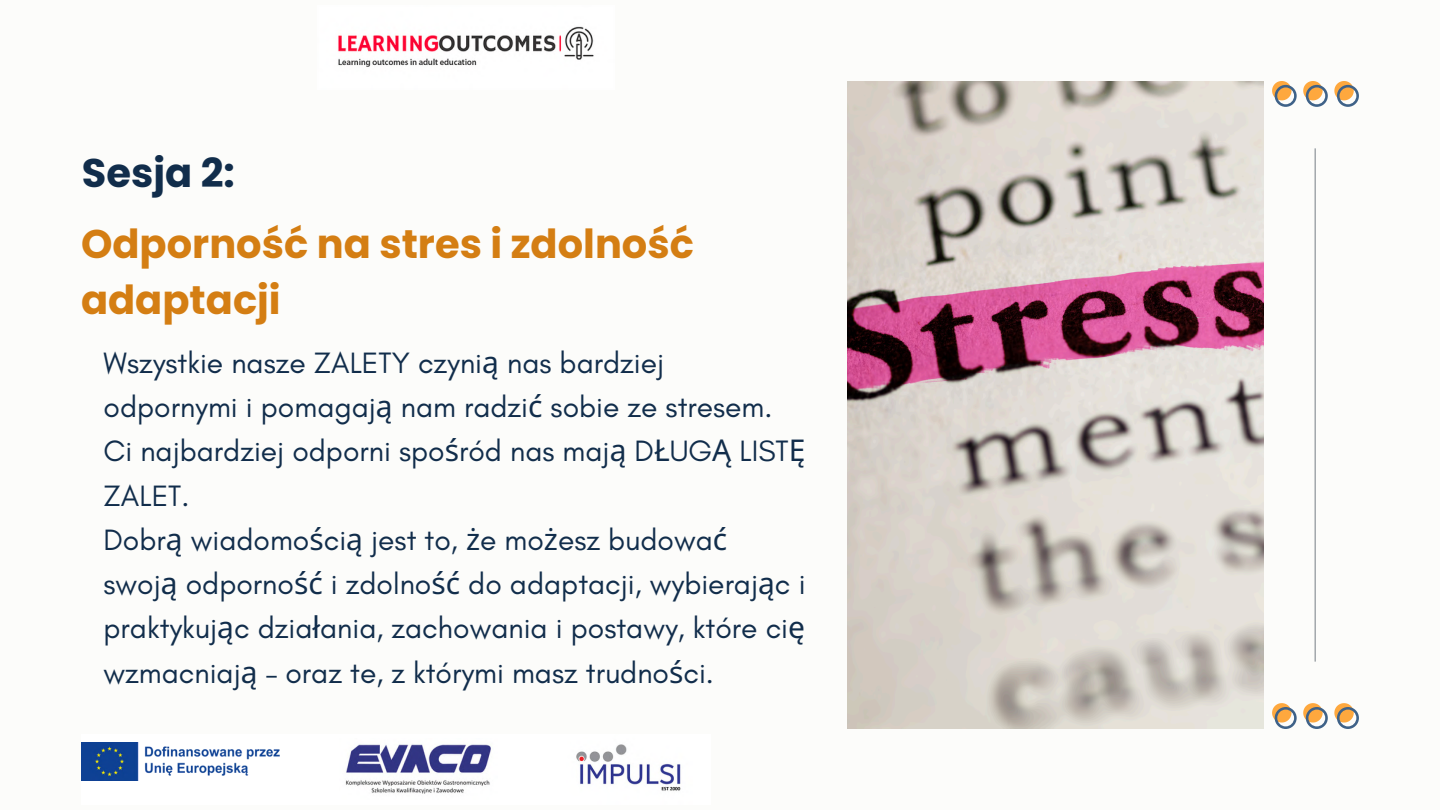
<style>
.page{position:relative;width:1440px;height:810px;background:#fcfcfa}
.page>*{position:absolute;margin:0;border:0;box-sizing:border-box;transform-origin:0 0}
.t1{font:700 40px/55.5px "Poppins";color:#d47e13}
.t2{font:700 40px "Poppins";color:#112d4b}
.t3{font:30px/44.2px "Glacial Indifference";color:#112d4b}
.s1{font-family:"Noto Sans"}
</style>
<div class="page">
<img style="left:848px;top:81px;width:415px;height:648px">
<svg style="left:1272px;top:703px;width:25px;height:26px"></svg>
<svg style="left:1303px;top:703px;width:25px;height:26px"></svg>
<svg style="left:1334px;top:703px;width:25px;height:26px"></svg>
<svg style="left:1272px;top:81px;width:25px;height:25px"></svg>
<svg style="left:1303px;top:81px;width:25px;height:25px"></svg>
<svg style="left:1334px;top:81px;width:25px;height:25px"></svg>
<hr style="left:1315px;top:148px;width:1px;height:514px;background:#767d84">
<img style="left:338px;top:26px;width:256px;height:41px">
<div style="left:81px;top:734px;width:629px;height:70px;background:#fff"></div>
<img style="left:345px;top:744px;width:146px;height:50px">
<img style="left:576px;top:744px;width:105px;height:47px">
<img style="left:82px;top:743px;width:197px;height:37px">
<p class="t2" style="left:82px;top:145px;width:155px">Sesja 2:</p>
<p class="t1" style="left:81px;top:217px;width:614px">Odporność na stres i zdolność adaptacji</p>
<h1 class="t3" style="left:104px;top:340px;width:703px">Wszystkie nasze ZALETY czyni<span class="s1">ą</span> nas bardziej odpornymi i pomagaj<span class="s1">ą</span> nam radzi<span class="s1">ć</span> sobie ze stresem.<br>Ci najbardziej odporni spo<span class="s1">ś</span>ród nas maj<span class="s1">ą</span> D<span class="s1">Ł</span>UG<span class="s1">Ą</span> LIST<span class="s1">Ę </span>ZALET.</h1>
<h1 class="t3" style="left:104px;top:517px;width:703px">Dobr<span class="s1">ą</span> wiadomo<span class="s1">ś</span>ci<span class="s1">ą</span> jest to, <span class="s1">ż</span>e mo<span class="s1">ż</span>esz budowa<span class="s1">ć </span>swoj<span class="s1">ą</span> odporno<span class="s1">ść</span> i zdolno<span class="s1">ść</span> do adaptacji, wybieraj<span class="s1">ą</span>c i praktykuj<span class="s1">ą</span>c dzia<span class="s1">ł</span>ania, zachowania i postawy, które ci<span class="s1">ę </span>wzmacniaj<span class="s1">ą</span> – oraz te, z którymi masz trudno<span class="s1">ś</span>ci.</h1>
</div>
